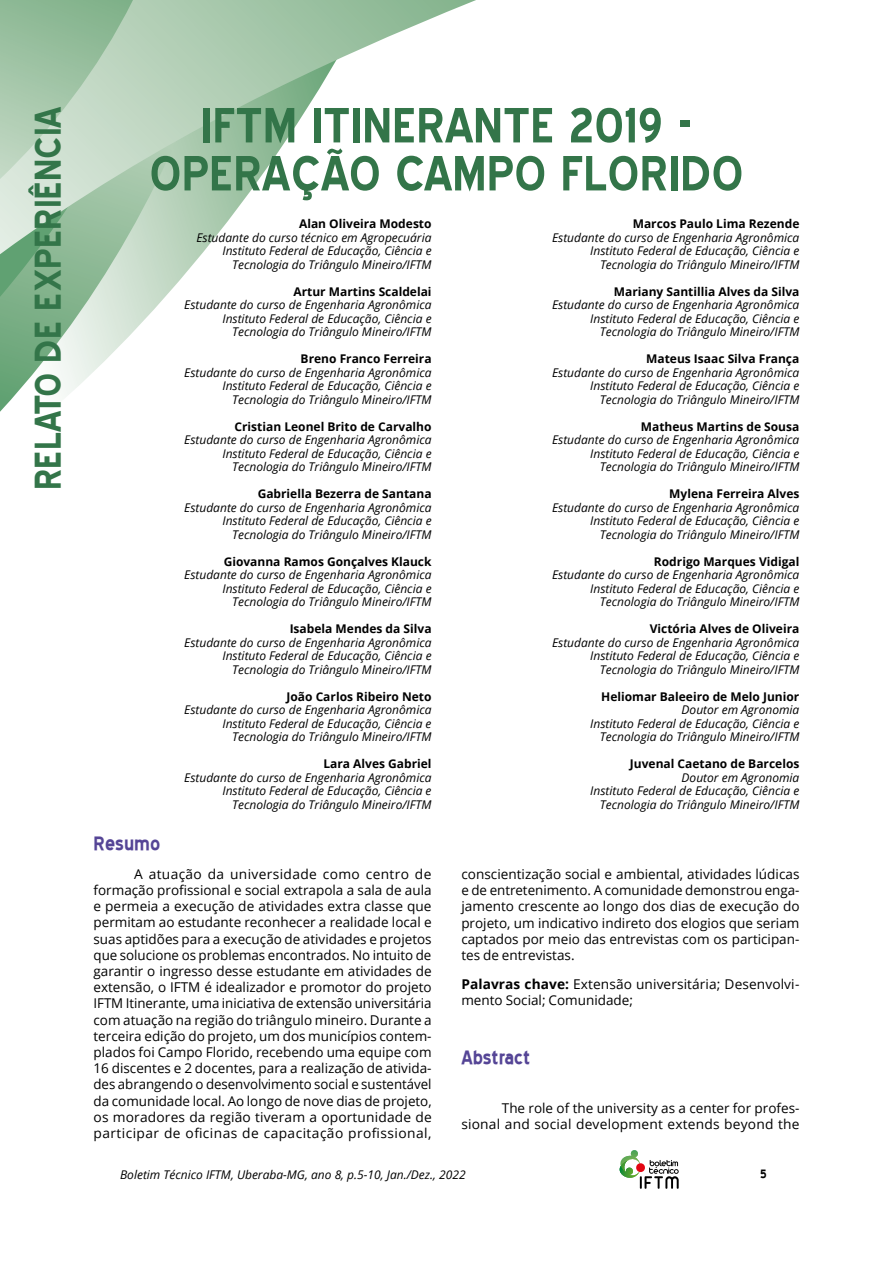
<style>
.page{position:relative;width:893px;height:1263px;background:#fff}
.page>*{position:absolute;margin:0;border:0;box-sizing:border-box;transform-origin:0 0}
.t1{font:700 60px/48px "Blue Highway";color:#337549;text-align:center}
.t2{font:700 45px "Blue Highway";color:#337549}
.t3{font:700 24px "Blue Highway";color:#554596}
.t4{font:700 15px "Blue Highway";color:#000}
.t5{font:13.5px/16.2px "Open Sans";letter-spacing:.005em;color:#000;text-align:justify}
.t6{font:italic 12px/13.5px "Open Sans";color:#000;text-align:right}
.t7{font:700 12px "Open Sans";color:#000}
.s1{font-weight:700}
</style>
<div class="page">
<svg style="left:619px;top:1150px;width:60px;height:39px"></svg>
<svg style="left:0;top:254px;width:202px;height:158px"></svg>
<svg style="left:0;top:0;width:476px;height:254px"></svg>
<svg style="left:0;top:0;width:133px;height:179px;background:#afccb3"></svg>
<h2 class="t2" style="left:27px;top:490px;width:385px;rotate:-90deg">RELATO DE EXPERIÊNCIA</h2>
<h1 class="t1" style="left:149px;top:102px;width:596px">IFTM ITINERANTE 2019 -<br>OPERAÇÃO CAMPO FLORIDO</h1>
<p class="t7" style="left:299px;top:215px;width:134px">Alan Oliveira Modesto</p>
<p class="t6" style="left:196px;top:230px;width:237px">Estudante do curso técnico em Agropecuária<br>Instituto Federal de Educação, Ciência e<br>Tecnologia do Triângulo Mineiro/IFTM</p>
<p class="t7" style="left:293px;top:283px;width:140px">Artur Martins Scaldelai</p>
<p class="t6" style="left:184px;top:298px;width:249px">Estudante do curso de Engenharia Agronômica<br>Instituto Federal de Educação, Ciência e<br>Tecnologia do Triângulo Mineiro/IFTM</p>
<p class="t7" style="left:301px;top:350px;width:132px">Breno Franco Ferreira</p>
<p class="t6" style="left:184px;top:365px;width:249px">Estudante do curso de Engenharia Agronômica<br>Instituto Federal de Educação, Ciência e<br>Tecnologia do Triângulo Mineiro/IFTM</p>
<p class="t7" style="left:235px;top:418px;width:199px">Cristian Leonel Brito de Carvalho</p>
<p class="t6" style="left:184px;top:433px;width:249px">Estudante do curso de Engenharia Agronômica<br>Instituto Federal de Educação, Ciência e<br>Tecnologia do Triângulo Mineiro/IFTM</p>
<p class="t7" style="left:258px;top:485px;width:175px">Gabriella Bezerra de Santana</p>
<p class="t6" style="left:184px;top:500px;width:249px">Estudante do curso de Engenharia Agronômica<br>Instituto Federal de Educação, Ciência e<br>Tecnologia do Triângulo Mineiro/IFTM</p>
<p class="t7" style="left:224px;top:553px;width:209px">Giovanna Ramos Gonçalves Klauck</p>
<p class="t6" style="left:184px;top:568px;width:249px">Estudante do curso de Engenharia Agronômica<br>Instituto Federal de Educação, Ciência e<br>Tecnologia do Triângulo Mineiro/IFTM</p>
<p class="t7" style="left:290px;top:620px;width:143px">Isabela Mendes da Silva</p>
<p class="t6" style="left:184px;top:635px;width:249px">Estudante do curso de Engenharia Agronômica<br>Instituto Federal de Educação, Ciência e<br>Tecnologia do Triângulo Mineiro/IFTM</p>
<p class="t7" style="left:286px;top:688px;width:147px">João Carlos Ribeiro Neto</p>
<p class="t6" style="left:184px;top:703px;width:249px">Estudante do curso de Engenharia Agronômica<br>Instituto Federal de Educação, Ciência e<br>Tecnologia do Triângulo Mineiro/IFTM</p>
<p class="t7" style="left:323px;top:755px;width:110px">Lara Alves Gabriel</p>
<p class="t6" style="left:184px;top:770px;width:249px">Estudante do curso de Engenharia Agronômica<br>Instituto Federal de Educação, Ciência e<br>Tecnologia do Triângulo Mineiro/IFTM</p>
<p class="t7" style="left:633px;top:215px;width:168px">Marcos Paulo Lima Rezende</p>
<p class="t6" style="left:552px;top:230px;width:249px">Estudante do curso de Engenharia Agronômica<br>Instituto Federal de Educação, Ciência e<br>Tecnologia do Triângulo Mineiro/IFTM</p>
<p class="t7" style="left:614px;top:283px;width:187px">Mariany Santillia Alves da Silva</p>
<p class="t6" style="left:552px;top:298px;width:249px">Estudante do curso de Engenharia Agronômica<br>Instituto Federal de Educação, Ciência e<br>Tecnologia do Triângulo Mineiro/IFTM</p>
<p class="t7" style="left:646px;top:350px;width:155px">Mateus Isaac Silva França</p>
<p class="t6" style="left:552px;top:365px;width:249px">Estudante do curso de Engenharia Agronômica<br>Instituto Federal de Educação, Ciência e<br>Tecnologia do Triângulo Mineiro/IFTM</p>
<p class="t7" style="left:641px;top:418px;width:160px">Matheus Martins de Sousa</p>
<p class="t6" style="left:552px;top:433px;width:249px">Estudante do curso de Engenharia Agronômica<br>Instituto Federal de Educação, Ciência e<br>Tecnologia do Triângulo Mineiro/IFTM</p>
<p class="t7" style="left:669px;top:485px;width:132px">Mylena Ferreira Alves</p>
<p class="t6" style="left:552px;top:500px;width:249px">Estudante do curso de Engenharia Agronômica<br>Instituto Federal de Educação, Ciência e<br>Tecnologia do Triângulo Mineiro/IFTM</p>
<p class="t7" style="left:654px;top:553px;width:147px">Rodrigo Marques Vidigal</p>
<p class="t6" style="left:552px;top:568px;width:249px">Estudante do curso de Engenharia Agronômica<br>Instituto Federal de Educação, Ciência e<br>Tecnologia do Triângulo Mineiro/IFTM</p>
<p class="t7" style="left:650px;top:620px;width:151px">Victória Alves de Oliveira</p>
<p class="t6" style="left:552px;top:635px;width:249px">Estudante do curso de Engenharia Agronômica<br>Instituto Federal de Educação, Ciência e<br>Tecnologia do Triângulo Mineiro/IFTM</p>
<p class="t7" style="left:601px;top:688px;width:200px">Heliomar Baleeiro de Melo Junior</p>
<p class="t6" style="left:590px;top:703px;width:211px">Doutor em Agronomia<br>Instituto Federal de Educação, Ciência e<br>Tecnologia do Triângulo Mineiro/IFTM</p>
<p class="t7" style="left:630px;top:755px;width:171px">Juvenal Caetano de Barcelos</p>
<p class="t6" style="left:590px;top:770px;width:211px">Doutor em Agronomia<br>Instituto Federal de Educação, Ciência e<br>Tecnologia do Triângulo Mineiro/IFTM</p>
<h3 class="t3" style="left:94px;top:832px;width:68px">Resumo</h3>
<p class="t5" style="left:94px;top:865px;width:340px;text-indent:40px">A atuação da universidade como centro de formação profissional e social extrapola a sala de aula e permeia a execução de atividades extra classe que permitam ao estudante reconhecer a realidade local e suas aptidões para a execução de atividades e projetos que solucione os problemas encontrados. No intuito de garantir o ingresso desse estudante em atividades de extensão, o IFTM é idealizador e promotor do projeto IFTM Itinerante, uma iniciativa de extensão universitária com atuação na região do triângulo mineiro. Durante a terceira edição do projeto, um dos municípios contem&shy;plados foi Campo Florido, recebendo uma equipe com 16 discentes e 2 docentes, para a realização de ativida&shy;des abrangendo o desenvolvimento social e sustentável da comunidade local. Ao longo de nove dias de projeto, os moradores da região tiveram a oportunidade de participar de oficinas de capacitação profissional,</p>
<p class="t5" style="left:461px;top:865px;width:340px">conscientização social e ambiental, atividades lúdicas e de entretenimento. A comunidade demonstrou enga&shy;jamento crescente ao longo dos dias de execução do projeto, um indicativo indireto dos elogios que seriam captados por meio das entrevistas com os participan&shy;tes de entrevistas.</p>
<p class="t5" style="left:461px;top:975px;width:340px"><span class="s1">Palavras chave:</span> Extensão universitária; Desenvolvi&shy;mento Social; Comunidade;</p>
<h3 class="t3" style="left:461px;top:1046px;width:70px">Abstract</h3>
<p class="t5" style="left:461px;top:1099px;width:340px;text-align:right">The role of the university as a center for profes&shy;sional and social development extends beyond the</p>
<p class="t6" style="left:120px;top:1167px;width:347px">Boletim Técnico IFTM, Uberaba-MG, ano 8, p.5-10, Jan./Dez., 2022</p>
<p class="t4" style="left:760px;top:1167px;width:8px">5</p>
</div>
